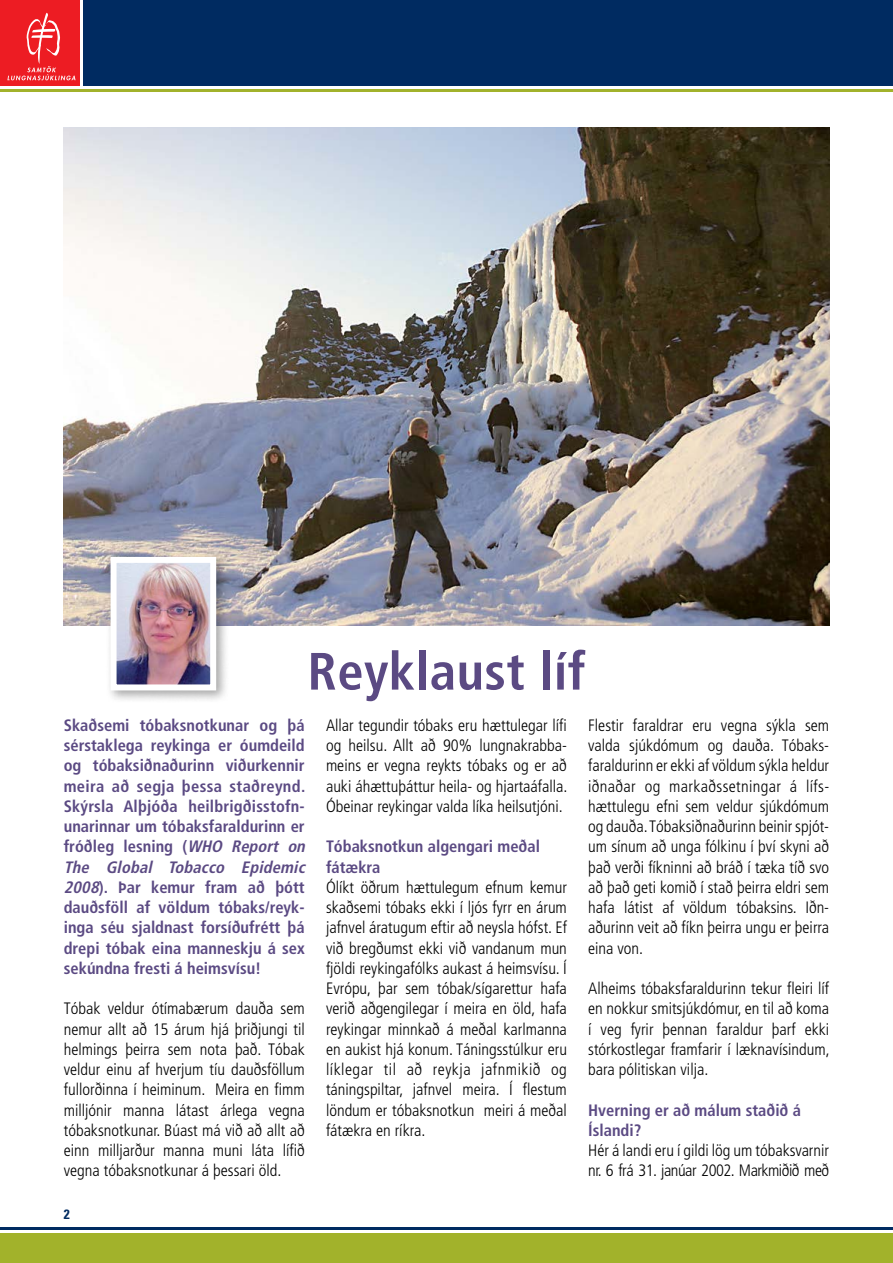
<style>
.page{position:relative;width:893px;height:1263px;background:#fff}
.page>*{position:absolute;margin:0;border:0;box-sizing:border-box;transform-origin:0 0}
.t1{font:700 condensed 52.5px "Frutiger";letter-spacing:.01em;color:#5b4a83}
.t2{font:300 condensed 16.5px/20.2px "Frutiger";color:#000;text-align:justify}
.t3{font:700 condensed 16.5px/20.2px "Frutiger";color:#5b4a83}
.t4{font:700 condensed 13.5px "Univers";color:#002b61}
.s1{font-style:italic}
</style>
<div class="page">
<div style="left:0;top:1233px;width:893px;height:30px;background:#a2b22b"></div>
<hr style="left:0;top:1227px;width:893px;height:3px;background:#002b61">
<div style="left:83px;top:0;width:810px;height:86px;background:#002b61"></div>
<div style="left:0;top:0;width:80px;height:86px;background:#ed1c23"></div>
<svg style="left:7px;top:12px;width:69px;height:68px"></svg>
<hr style="left:0;top:89px;width:892px;height:2px;background:#a2b22b">
<img style="left:64px;top:128px;width:765px;height:497px">
<div style="left:106px;top:552px;width:124px;height:152px;background:#000;opacity:.35"></div>
<img style="left:118px;top:564px;width:91px;height:119px">
<div style="left:111px;top:557px;width:105px;height:133px;border:6px solid #fff"></div>
<h1 class="t1" style="left:308px;top:640px;width:279px">Reyklaust líf</h1>
<p class="t3" style="left:64px;top:715px;width:247px">Skaðsemi tóbaksnotkunar og þá sérstaklega reykinga er óumdeild og tóbaksiðnaðurinn viðurkennir meira að segja þessa staðreynd.<br>Skýrsla Alþjóða heilbrigðisstofn&shy;unarinnar um tóbaksfaraldurinn er fróðleg lesning (<span class="s1">WHO Report on<br>The Global Tobacco Epidemic<br>2008</span>). Þar kemur fram að þótt dauðsföll af völdum tóbaks/reyk&shy;inga séu sjaldnast forsíðufrétt þá drepi tóbak eina manneskju á sex sekúndna fresti á heimsvísu!</p>
<p class="t2" style="left:64px;top:999px;width:242px">Tóbak veldur ótímabærum dauða sem nemur allt að 15 árum hjá þriðjungi til helmings þeirra sem nota það. Tóbak veldur einu af hverjum tíu dauðsföllum fullorðinna í heiminum. Meira en fimm milljónir manna látast árlega vegna tóbaksnotkunar. Búast má við að allt að einn milljarður manna muni láta lífið vegna tóbaksnotkunar á þessari öld.</p>
<p class="t4" style="left:64px;top:1206px;width:7px">2</p>
<p class="t2" style="left:326px;top:715px;width:243px">Allar tegundir tóbaks eru hættulegar lífi og heilsu. Allt að 90% lungnakrabba&shy;meins er vegna reykts tóbaks og er að auki áhættuþáttur heila- og hjartaáfalla.<br>Óbeinar reykingar valda líka heilsutjóni.</p>
<p class="t3" style="left:326px;top:836px;width:215px">Tóbaksnotkun algengari meðal fátækra</p>
<p class="t2" style="left:326px;top:877px;width:242px">Ólíkt öðrum hættulegum efnum kemur skaðsemi tóbaks ekki í ljós fyrr en árum jafnvel áratugum eftir að neysla hófst. Ef við bregðumst ekki við vandanum mun fjöldi reykingafólks aukast á heimsvísu. Í Evrópu, þar sem tóbak/sígarettur hafa verið aðgengilegar í meira en öld, hafa reykingar minnkað á meðal karlmanna en aukist hjá konum. Táningsstúlkur eru líklegar til að reykja jafnmikið og táningspiltar, jafnvel meira. Í flestum löndum er tóbaksnotkun meiri á meðal fátækra en ríkra.</p>
<p class="t2" style="left:588px;top:715px;width:242px">Flestir faraldrar eru vegna sýkla sem valda sjúkdómum og dauða. Tóbaks&shy;faraldurinn er ekki af völdum sýkla heldur iðnaðar og markaðssetningar á lífs&shy;hættulegu efni sem veldur sjúkdómum og dauða. Tóbaksiðnaðurinn beinir spjót&shy;um sínum að unga fólkinu í því skyni að það verði fíkninni að bráð í tæka tíð svo að það geti komið í stað þeirra eldri sem hafa látist af völdum tóbaksins. Iðn&shy;aðurinn veit að fíkn þeirra ungu er þeirra eina von.</p>
<p class="t2" style="left:588px;top:978px;width:243px">Alheims tóbaksfaraldurinn tekur fleiri líf en nokkur smitsjúkdómur, en til að koma í veg fyrir þennan faraldur þarf ekki stórkostlegar framfarir í læknavísindum, bara pólitiskan vilja.</p>
<p class="t3" style="left:588px;top:1100px;width:214px">Hverning er að málum staðið á<br>Íslandi?</p>
<p class="t2" style="left:588px;top:1140px;width:242px">Hér á landi eru í gildi lög um tóbaksvarnir nr. 6 frá 31. janúar 2002. Markmiðið með</p>
</div>
